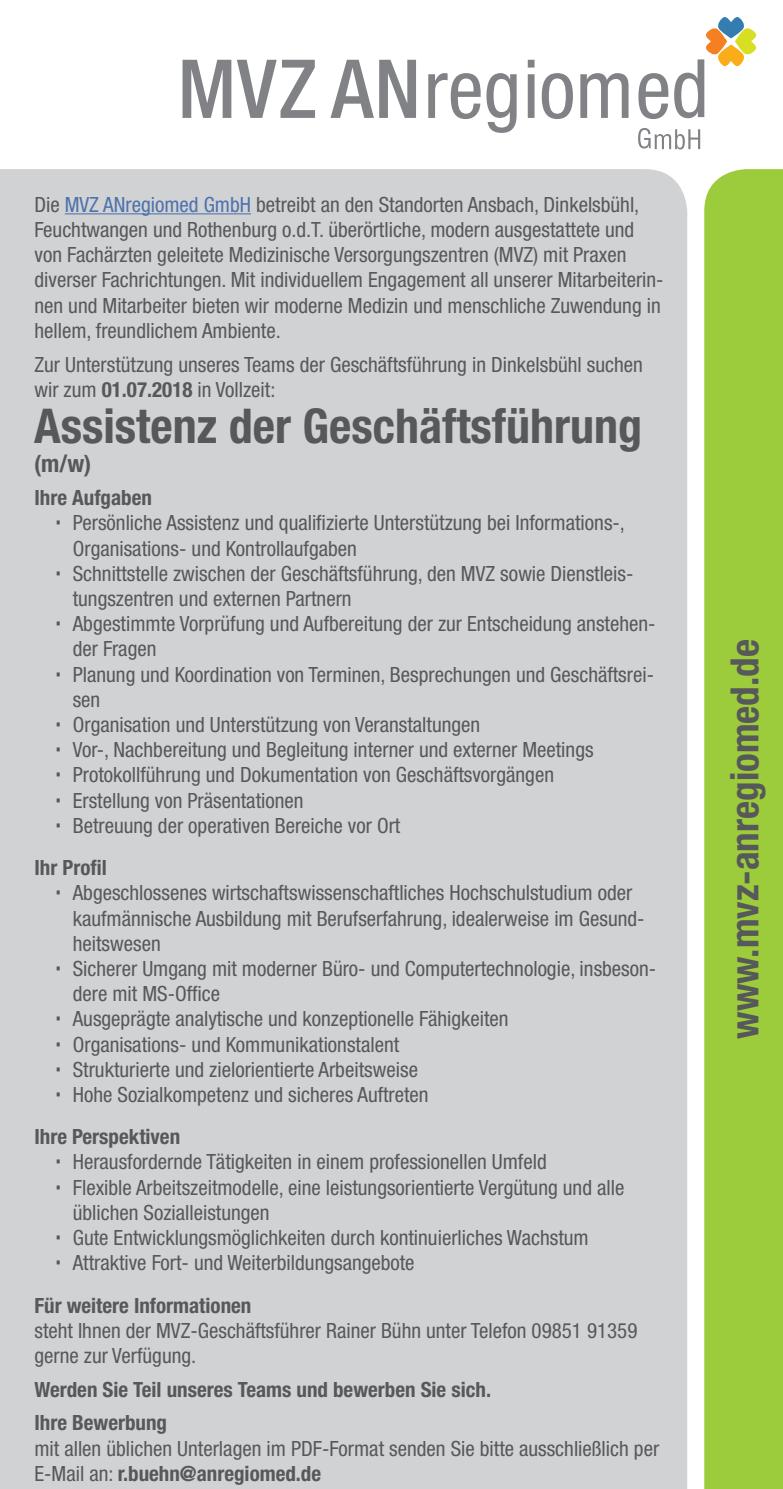
<style>
.page{position:relative;width:783px;height:1489px;background:#fff}
.page>*{position:absolute;margin:0;border:0;box-sizing:border-box;transform-origin:0 0}
.t1{font:700 condensed 48px "Helvetica Neue LT Std";color:#57585a}
.t2{font:700 condensed 39px "Helvetica Neue LT Std";color:#57585a}
.t3{font:700 condensed 24px "Helvetica Neue LT Std";color:#57585a}
.Anzeige_Fließtext{font:condensed 21px/25.2px "Helvetica Neue LT Std";color:#57585a}
.Anzeige_Fließtext-2{font:700 condensed 21px "Helvetica Neue LT Std";color:#57585a}
.Anzeige_Aufzählung{font:700 condensed 21px "Helvetica Neue LT Std";color:#57585a}
.s1{color:#4d72ac}
.s2{font-weight:700}
</style>
<div class="page">
<div style="left:704px;top:169px;width:78px;height:1319px;background:#9ccb3b"></div>
<div style="left:0;top:169px;width:687px;height:1319px;background:#d1d2d4"></div>
<svg style="left:182px;top:60px;width:49px;height:58px"></svg>
<svg style="left:237px;top:60px;width:78px;height:58px"></svg>
<svg style="left:330px;top:60px;width:86px;height:58px"></svg>
<svg style="left:428px;top:73px;width:52px;height:46px"></svg>
<svg style="left:486px;top:73px;width:30px;height:60px"></svg>
<div style="left:527px;top:74px;width:7px;height:44px;background:#808285"></div>
<div style="left:527px;top:60px;width:7px;height:8px;background:#808285"></div>
<svg style="left:541px;top:73px;width:31px;height:46px"></svg>
<svg style="left:580px;top:73px;width:48px;height:45px"></svg>
<svg style="left:638px;top:73px;width:30px;height:46px"></svg>
<svg style="left:638px;top:128px;width:62px;height:21px"></svg>
<svg style="left:674px;top:17px;width:82px;height:101px"></svg>
<hr style="left:65px;top:213px;width:186px;height:1px;background:#4d72ac">
<svg style="left:57px;top:520px;width:3px;height:4px"></svg>
<svg style="left:57px;top:571px;width:3px;height:4px"></svg>
<svg style="left:57px;top:621px;width:3px;height:4px"></svg>
<svg style="left:57px;top:671px;width:3px;height:5px"></svg>
<svg style="left:57px;top:722px;width:3px;height:4px"></svg>
<svg style="left:57px;top:747px;width:3px;height:4px"></svg>
<svg style="left:57px;top:772px;width:3px;height:4px"></svg>
<svg style="left:57px;top:797px;width:3px;height:5px"></svg>
<svg style="left:57px;top:823px;width:3px;height:4px"></svg>
<svg style="left:57px;top:890px;width:3px;height:4px"></svg>
<svg style="left:57px;top:966px;width:3px;height:4px"></svg>
<svg style="left:57px;top:1016px;width:3px;height:4px"></svg>
<svg style="left:57px;top:1041px;width:3px;height:4px"></svg>
<svg style="left:57px;top:1066px;width:3px;height:5px"></svg>
<svg style="left:57px;top:1092px;width:3px;height:4px"></svg>
<svg style="left:57px;top:1159px;width:3px;height:4px"></svg>
<svg style="left:57px;top:1184px;width:3px;height:4px"></svg>
<svg style="left:57px;top:1235px;width:3px;height:4px"></svg>
<svg style="left:57px;top:1260px;width:3px;height:4px"></svg>
<p class="Anzeige_Fließtext" style="left:34px;top:191px;width:630px">Die <span class="s1">MVZ ANregiomed GmbH</span> betreibt an den Standorten Ansbach, Dinkelsbühl, Feuchtwangen und Rothenburg o.d.T. überörtliche, modern ausgestattete und von Fachärzten geleitete Medizinische Versorgungszentren (MVZ) mit Praxen diverser Fachrichtungen. Mit individuellem Engagement all unserer Mitarbeiterin&shy;nen und Mitarbeiter bieten wir moderne Medizin und menschliche Zuwendung in hellem, freundlichem Ambiente.</p>
<p class="Anzeige_Fließtext" style="left:34px;top:351px;width:609px">Zur Unterstützung unseres Teams der Geschäftsführung in Dinkelsbühl suchen wir zum <span class="s2">01.07.2018</span> in Vollzeit:</p>
<p class="t1" style="left:34px;top:396px;width:609px">Assistenz der Geschäftsführung</p>
<p class="t3" style="left:34px;top:448px;width:59px">(m/w)</p>
<p class="Anzeige_Aufzählung" style="left:34px;top:485px;width:119px">Ihre Aufgaben</p>
<p class="Anzeige_Fließtext" style="left:73px;top:510px;width:553px">Persönliche Assistenz und qualifizierte Unterstützung bei Informations-,<br>Organisations- und Kontrollaufgaben</p>
<p class="Anzeige_Fließtext" style="left:73px;top:560px;width:562px">Schnittstelle zwischen der Geschäftsführung, den MVZ sowie Dienstleis&shy;tungszentren und externen Partnern</p>
<p class="Anzeige_Fließtext" style="left:73px;top:611px;width:584px">Abgestimmte Vorprüfung und Aufbereitung der zur Entscheidung anstehen&shy;der Fragen</p>
<p class="Anzeige_Fließtext" style="left:73px;top:661px;width:582px">Planung und Koordination von Terminen, Besprechungen und Geschäftsrei&shy;sen</p>
<p class="Anzeige_Fließtext" style="left:73px;top:711px;width:409px">Organisation und Unterstützung von Veranstaltungen</p>
<p class="Anzeige_Fließtext" style="left:73px;top:737px;width:522px">Vor-, Nachbereitung und Begleitung interner und externer Meetings</p>
<p class="Anzeige_Fließtext" style="left:73px;top:762px;width:482px">Protokollführung und Dokumentation von Geschäftsvorgängen</p>
<p class="Anzeige_Fließtext" style="left:73px;top:787px;width:232px">Erstellung von Präsentationen</p>
<p class="Anzeige_Fließtext" style="left:73px;top:812px;width:329px">Betreuung der operativen Bereiche vor Ort</p>
<p class="Anzeige_Aufzählung" style="left:34px;top:854px;width:74px">Ihr Profil</p>
<p class="Anzeige_Fließtext" style="left:73px;top:880px;width:573px">Abgeschlossenes wirtschaftswissenschaftliches Hochschulstudium oder kaufmännische Ausbildung mit Berufserfahrung, idealerweise im Gesund&shy;heitswesen</p>
<p class="Anzeige_Fließtext" style="left:73px;top:955px;width:585px">Sicherer Umgang mit moderner Büro- und Computertechnologie, insbeson&shy;dere mit MS-Office</p>
<p class="Anzeige_Fließtext" style="left:73px;top:1006px;width:437px">Ausgeprägte analytische und konzeptionelle Fähigkeiten</p>
<p class="Anzeige_Fließtext" style="left:73px;top:1031px;width:328px">Organisations- und Kommunikationstalent</p>
<p class="Anzeige_Fließtext" style="left:73px;top:1056px;width:346px">Strukturierte und zielorientierte Arbeitsweise</p>
<p class="Anzeige_Fließtext" style="left:73px;top:1081px;width:357px">Hohe Sozialkompetenz und sicheres Auftreten</p>
<p class="Anzeige_Fließtext-2" style="left:34px;top:1123px;width:147px">Ihre Perspektiven</p>
<p class="Anzeige_Fließtext" style="left:73px;top:1149px;width:475px">Herausfordernde Tätigkeiten in einem professionellen Umfeld</p>
<p class="Anzeige_Fließtext" style="left:73px;top:1174px;width:553px">Flexible Arbeitszeitmodelle, eine leistungsorientierte Vergütung und alle üblichen Sozialleistungen</p>
<p class="Anzeige_Fließtext" style="left:73px;top:1224px;width:517px">Gute Entwicklungsmöglichkeiten durch kontinuierliches Wachstum</p>
<p class="Anzeige_Fließtext" style="left:73px;top:1249px;width:343px">Attraktive Fort- und Weiterbildungsangebote</p>
<p class="Anzeige_Fließtext" style="left:34px;top:1292px;width:604px"><span class="s2">Für weitere Informationen<br></span>steht Ihnen der MVZ-Geschäftsführer Rainer Bühn unter Telefon 09851 91359 gerne zur Verfügung.</p>
<p class="Anzeige_Fließtext-2" style="left:34px;top:1376px;width:458px">Werden Sie Teil unseres Teams und bewerben Sie sich.</p>
<p class="Anzeige_Fließtext" style="left:34px;top:1409px;width:626px"><span class="s2">Ihre Bewerbung<br></span>mit allen üblichen Unterlagen im PDF-Format senden Sie bitte ausschließlich per<br>E-Mail an: <span class="s2">r.buehn@anregiomed.de</span></p>
<p class="t2" style="left:721px;top:1038px;width:401px;rotate:-90deg">www.mvz-anregiomed.de</p>
</div>
